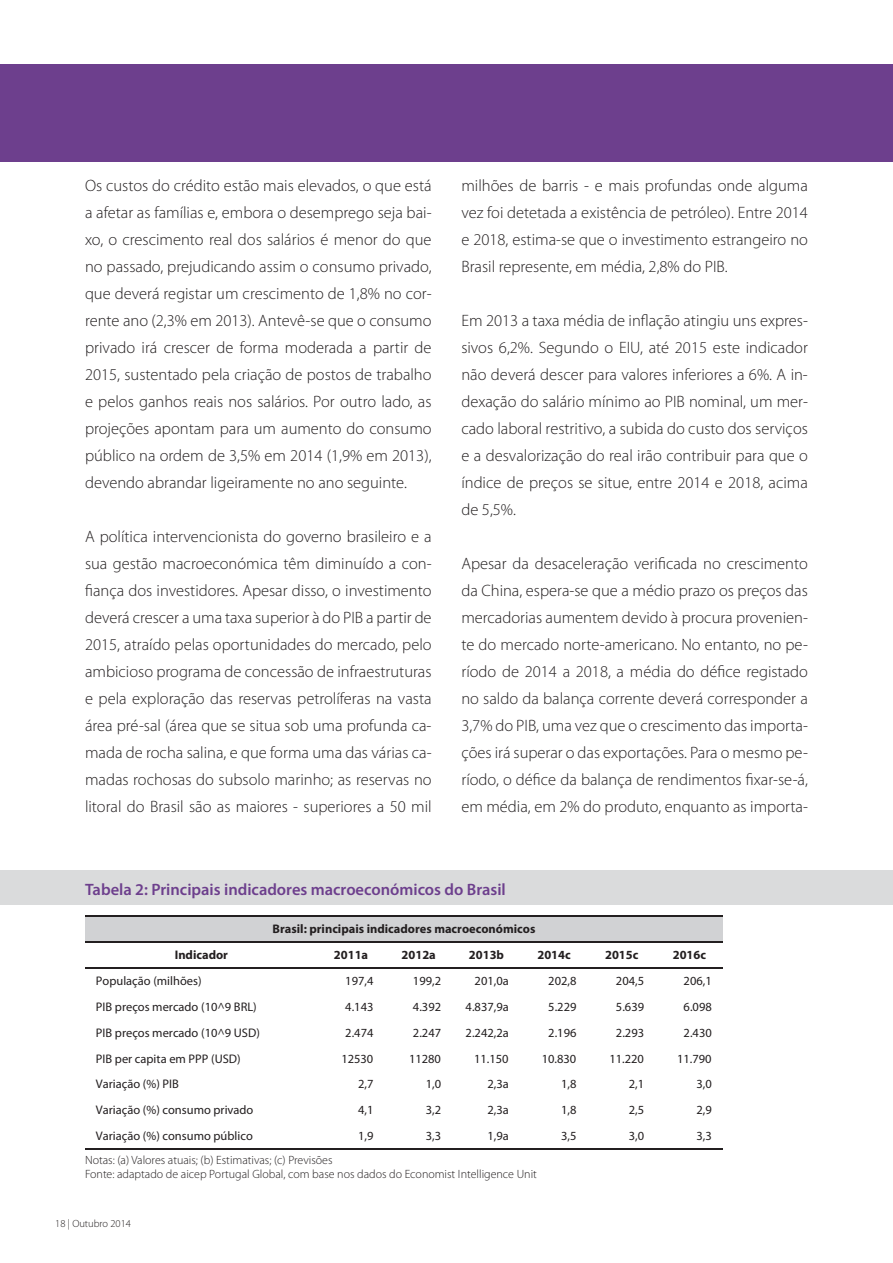
<style>
.page{position:relative;width:893px;height:1263px;background:#fff}
.page>*{position:absolute;margin:0;border:0;box-sizing:border-box;transform-origin:0 0}
.t1{font:300 16.5px/27px "Myriad Pro";color:#231f20;text-align:justify}
.t2{font:600 16.5px "Myriad Pro";color:#6d3f8d}
.t3{font:12.45px "Myriad Pro";color:#231f20}
.t4{font:700 12.45px "Myriad Pro";color:#231f20}
.t5{font:300 12px/14.4px "Myriad Pro";color:#231f20}
.t6{font:300 10.5px "Myriad Pro";color:#231f20}
</style>
<div class="page">
<div style="left:0;top:64px;width:893px;height:98px;background:#6d3f8d"></div>
<div style="left:0;top:870px;width:893px;height:35px;background:#dadbdc"></div>
<div style="left:85px;top:916px;width:638px;height:26px;background:#d1d2d4"></div>
<hr style="left:85px;top:915px;width:638px;height:1px;background:#231f20">
<hr style="left:85px;top:941px;width:638px;height:1px;background:#231f20">
<hr style="left:85px;top:967px;width:638px;height:1px;background:#231f20">
<hr style="left:85px;top:1148px;width:638px;height:1px;background:#231f20">
<p class="t1" style="left:85px;top:172px;width:348px">Os custos do crédito estão mais elevados, o que está a afetar as famílias e, embora o desemprego seja bai&shy;xo, o crescimento real dos salários é menor do que no passado, prejudicando assim o consumo privado, que deverá registar um crescimento de 1,8% no cor&shy;rente ano (2,3% em 2013). Antevê-se que o consumo privado irá crescer de forma moderada a partir de 2015, sustentado pela criação de postos de trabalho e pelos ganhos reais nos salários. Por outro lado, as projeções apontam para um aumento do consumo público na ordem de 3,5% em 2014 (1,9% em 2013), devendo abrandar ligeiramente no ano seguinte.</p>
<p class="t1" style="left:85px;top:523px;width:348px">A política intervencionista do governo brasileiro e a sua gestão macroeconómica têm diminuído a con&shy;fiança dos investidores. Apesar disso, o investimento deverá crescer a uma taxa superior à do PIB a partir de 2015, atraído pelas oportunidades do mercado, pelo ambicioso programa de concessão de infraestruturas e pela exploração das reservas petrolíferas na vasta área pré-sal (área que se situa sob uma profunda ca&shy;mada de rocha salina, e que forma uma das várias ca&shy;madas rochosas do subsolo marinho; as reservas no litoral do Brasil são as maiores - superiores a 50 mil</p>
<p class="t1" style="left:461px;top:172px;width:348px">milhões de barris - e mais profundas onde alguma vez foi detetada a existência de petróleo). Entre 2014 e 2018, estima-se que o investimento estrangeiro no Brasil represente, em média, 2,8% do PIB.</p>
<p class="t1" style="left:461px;top:307px;width:348px">Em 2013 a taxa média de inflação atingiu uns expres&shy;sivos 6,2%. Segundo o EIU, até 2015 este indicador não deverá descer para valores inferiores a 6%. A in&shy;dexação do salário mínimo ao PIB nominal, um mer&shy;cado laboral restritivo, a subida do custo dos serviços e a desvalorização do real irão contribuir para que o índice de preços se situe, entre 2014 e 2018, acima de 5,5%.</p>
<p class="t1" style="left:461px;top:550px;width:348px">Apesar da desaceleração verificada no crescimento da China, espera-se que a médio prazo os preços das mercadorias aumentem devido à procura provenien&shy;te do mercado norte-americano. No entanto, no pe&shy;ríodo de 2014 a 2018, a média do défice registado no saldo da balança corrente deverá corresponder a 3,7% do PIB, uma vez que o crescimento das importa&shy;ções irá superar o das exportações. Para o mesmo pe&shy;ríodo, o défice da balança de rendimentos fixar-se-á, em média, em 2% do produto, enquanto as importa-</p>
<p class="t2" style="left:85px;top:879px;width:422px">Tabela 2: Principais indicadores macroeconómicos do Brasil</p>
<p class="t4" style="left:273px;top:920px;width:264px">Brasil: principais indicadores macroeconómicos</p>
<p class="t4" style="left:175px;top:947px;width:55px">Indicador</p>
<p class="t4" style="left:334px;top:947px;width:36px">2011a</p>
<p class="t4" style="left:402px;top:947px;width:36px">2012a</p>
<p class="t4" style="left:469px;top:947px;width:37px">2013b</p>
<p class="t4" style="left:537px;top:947px;width:35px">2014c</p>
<p class="t4" style="left:605px;top:947px;width:35px">2015c</p>
<p class="t4" style="left:673px;top:947px;width:35px">2016c</p>
<p class="t3" style="left:96px;top:973px;width:107px">População (milhões)</p>
<p class="t3" style="left:345px;top:973px;width:30px">197,4</p>
<p class="t3" style="left:413px;top:973px;width:30px">199,2</p>
<p class="t3" style="left:475px;top:973px;width:36px">201,0a</p>
<p class="t3" style="left:548px;top:973px;width:30px">202,8</p>
<p class="t3" style="left:616px;top:973px;width:30px">204,5</p>
<p class="t3" style="left:684px;top:973px;width:30px">206,1</p>
<p class="t3" style="left:96px;top:999px;width:162px">PIB preços mercado (10^9 BRL)</p>
<p class="t3" style="left:345px;top:999px;width:30px">4.143</p>
<p class="t3" style="left:413px;top:999px;width:30px">4.392</p>
<p class="t3" style="left:466px;top:999px;width:45px">4.837,9a</p>
<p class="t3" style="left:548px;top:999px;width:30px">5.229</p>
<p class="t3" style="left:616px;top:999px;width:30px">5.639</p>
<p class="t3" style="left:684px;top:999px;width:30px">6.098</p>
<p class="t3" style="left:96px;top:1025px;width:166px">PIB preços mercado (10^9 USD)</p>
<p class="t3" style="left:345px;top:1025px;width:30px">2.474</p>
<p class="t3" style="left:413px;top:1025px;width:30px">2.247</p>
<p class="t3" style="left:466px;top:1025px;width:45px">2.242,2a</p>
<p class="t3" style="left:548px;top:1025px;width:30px">2.196</p>
<p class="t3" style="left:616px;top:1025px;width:30px">2.293</p>
<p class="t3" style="left:684px;top:1025px;width:30px">2.430</p>
<p class="t3" style="left:96px;top:1051px;width:146px">PIB per capita em PPP (USD)</p>
<p class="t3" style="left:341px;top:1051px;width:33px">12530</p>
<p class="t3" style="left:409px;top:1051px;width:33px">11280</p>
<p class="t3" style="left:474px;top:1051px;width:36px">11.150</p>
<p class="t3" style="left:542px;top:1051px;width:36px">10.830</p>
<p class="t3" style="left:609px;top:1051px;width:36px">11.220</p>
<p class="t3" style="left:677px;top:1051px;width:36px">11.790</p>
<p class="t3" style="left:96px;top:1076px;width:84px">Variação (%) PIB</p>
<p class="t3" style="left:358px;top:1076px;width:17px">2,7</p>
<p class="t3" style="left:426px;top:1076px;width:17px">1,0</p>
<p class="t3" style="left:488px;top:1076px;width:23px">2,3a</p>
<p class="t3" style="left:561px;top:1076px;width:17px">1,8</p>
<p class="t3" style="left:629px;top:1076px;width:17px">2,1</p>
<p class="t3" style="left:697px;top:1076px;width:17px">3,0</p>
<p class="t3" style="left:96px;top:1102px;width:159px">Variação (%) consumo privado</p>
<p class="t3" style="left:358px;top:1102px;width:17px">4,1</p>
<p class="t3" style="left:426px;top:1102px;width:17px">3,2</p>
<p class="t3" style="left:488px;top:1102px;width:23px">2,3a</p>
<p class="t3" style="left:561px;top:1102px;width:17px">1,8</p>
<p class="t3" style="left:629px;top:1102px;width:17px">2,5</p>
<p class="t3" style="left:697px;top:1102px;width:17px">2,9</p>
<p class="t3" style="left:96px;top:1128px;width:158px">Variação (%) consumo público</p>
<p class="t3" style="left:358px;top:1128px;width:17px">1,9</p>
<p class="t3" style="left:426px;top:1128px;width:17px">3,3</p>
<p class="t3" style="left:488px;top:1128px;width:23px">1,9a</p>
<p class="t3" style="left:561px;top:1128px;width:17px">3,5</p>
<p class="t3" style="left:629px;top:1128px;width:17px">3,0</p>
<p class="t3" style="left:697px;top:1128px;width:17px">3,3</p>
<p class="t3" style="left:87px;top:1154px;width:274px">Notas: (a) Valores atuais; (b) Estimativas; (c) Previsões</p>
<p class="t5" style="left:85px;top:1152px;width:453px">Notas: (a) Valores atuais; (b) Estimativas; (c) Previsões<br>Fonte: adaptado de aicep Portugal Global, com base nos dados do Economist Intelligence Unit</p>
<p class="t6" style="left:55px;top:1218px;width:77px">18 | Outubro 2014</p>
</div>
